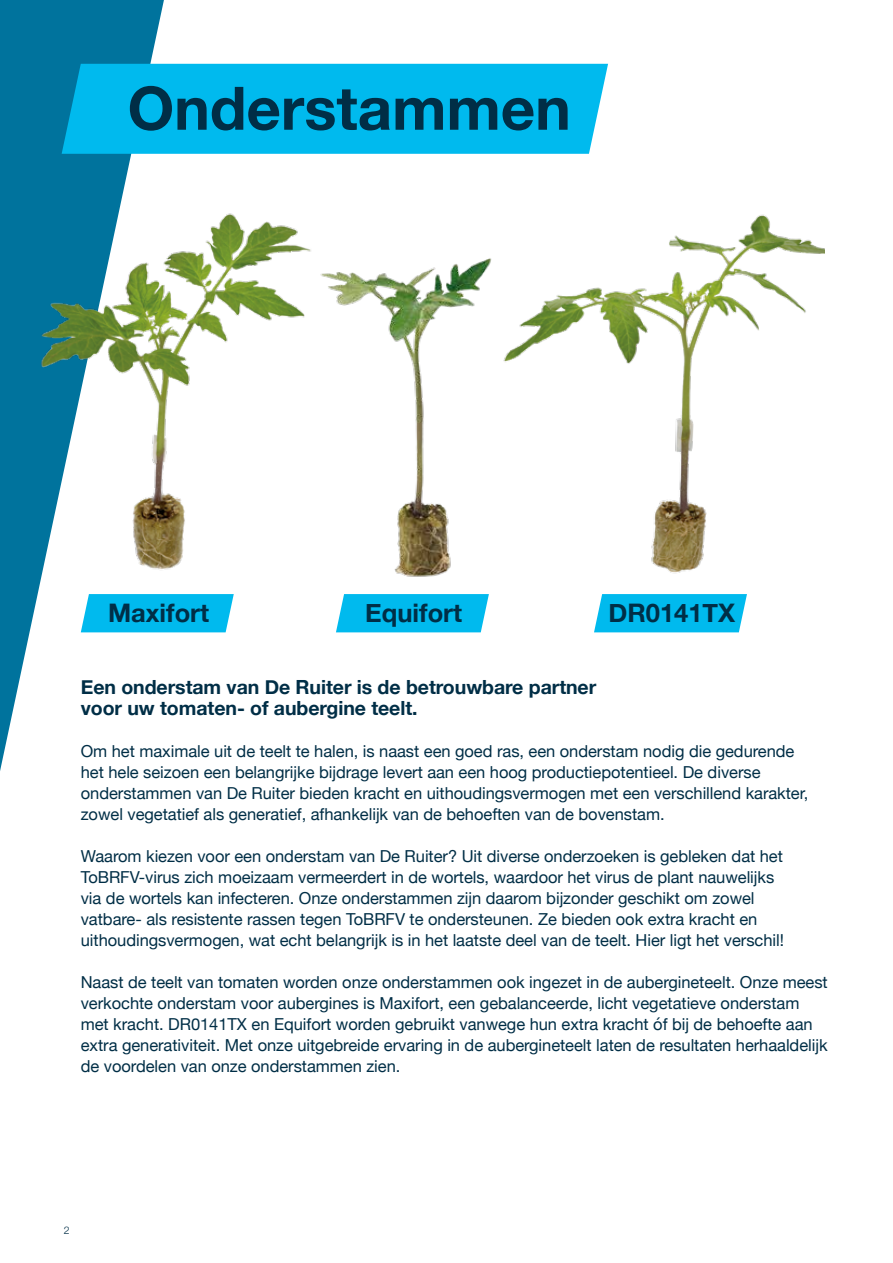
<style>
.page{position:relative;width:893px;height:1263px;background:#fff}
.page>*{position:absolute;margin:0;border:0;box-sizing:border-box;transform-origin:0 0}
.t1{font:700 60px "Helvetica Neue";color:#002e46}
.t2{font:700 25.5px "Helvetica Neue";color:#002e46}
.t3{font:700 19.5px/21px "Helvetica Neue";letter-spacing:-.005em;color:#002e46}
.t4{font:16.5px/21px "Helvetica Neue";letter-spacing:-.005em;color:#002e46}
.t5{font:300 10.5px "Helvetica Neue";color:#002e46}
</style>
<div class="page">
<svg style="left:0;top:0;width:164px;height:771px"></svg>
<div style="left:62px;top:64px;width:546px;height:90px;background:#00baee"></div>
<img style="left:0;top:180px;width:298px;height:400px">
<img style="left:521px;top:214px;width:304px;height:360px">
<img style="left:274px;top:234px;width:247px;height:346px">
<svg style="left:81px;top:594px;width:153px;height:38px;background:#0ebdee"></svg>
<svg style="left:336px;top:594px;width:153px;height:38px;background:#0ebdee"></svg>
<svg style="left:594px;top:594px;width:153px;height:38px;background:#0ebdee"></svg>
<h1 class="t1" style="left:128px;top:61px;width:445px">Onderstammen</h1>
<h2 class="t2" style="left:108px;top:593px;width:103px">Maxifort</h2>
<h2 class="t2" style="left:365px;top:593px;width:98px">Equifort</h2>
<h2 class="t2" style="left:608px;top:593px;width:128px">DR0141TX</h2>
<p class="t3" style="left:81px;top:677px;width:517px">Een onderstam van De Ruiter is de betrouwbare partner voor uw tomaten- of aubergine teelt.</p>
<p class="t4" style="left:81px;top:742px;width:729px">Om het maximale uit de teelt te halen, is naast een goed ras, een onderstam nodig die gedurende het hele seizoen een belangrijke bijdrage levert aan een hoog productiepotentieel. De diverse onderstammen van De Ruiter bieden kracht en uithoudingsvermogen met een verschillend karakter, zowel vegetatief als generatief, afhankelijk van de behoeften van de bovenstam.</p>
<p class="t4" style="left:81px;top:847px;width:705px">Waarom kiezen voor een onderstam van De Ruiter? Uit diverse onderzoeken is gebleken dat het ToBRFV-virus zich moeizaam vermeerdert in de wortels, waardoor het virus de plant nauwelijks via de wortels kan infecteren. Onze onderstammen zijn daarom bijzonder geschikt om zowel vatbare- als resistente rassen tegen ToBRFV te ondersteunen. Ze bieden ook extra kracht en uithoudingsvermogen, wat echt belangrijk is in het laatste deel van de teelt. Hier ligt het verschil!</p>
<p class="t4" style="left:81px;top:973px;width:748px">Naast de teelt van tomaten worden onze onderstammen ook ingezet in de aubergineteelt. Onze meest verkochte onderstam voor aubergines is Maxifort, een gebalanceerde, licht vegetatieve onderstam met kracht. DR0141TX en Equifort worden gebruikt vanwege hun extra kracht óf bij de behoefte aan extra generativiteit. Met onze uitgebreide ervaring in de aubergineteelt laten de resultaten herhaaldelijk de voordelen van onze onderstammen zien.</p>
<p class="t5" style="left:64px;top:1221px;width:7px">2</p>
</div>
